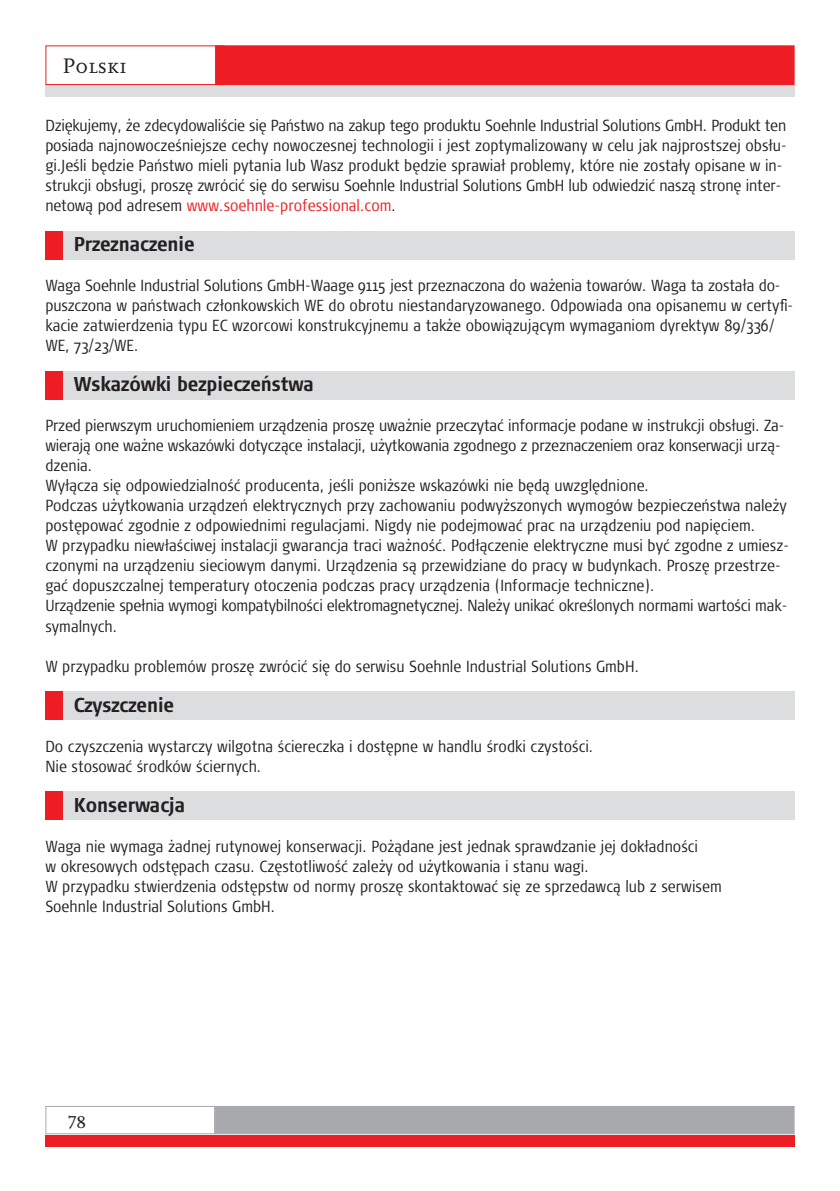
<style>
.page{position:relative;width:840px;height:1191px;background:#fff}
.page>*{position:absolute;margin:0;border:0;box-sizing:border-box;transform-origin:0 0}
.t1{font:22px "Scala Caps";color:#231f20}
.t2{font:700 condensed 20px "Signa Pro";color:#231f20}
.t3{font:18px "Scala Caps";color:#231f20}
.t4{font:300 condensed 16px/20px "Signa Pro";color:#231f20}
.s1{color:#ee1d23}
</style>
<div class="page">
<div style="left:45px;top:1135px;width:749px;height:11px;background:#ee1d23"></div>
<div style="left:45px;top:85px;width:749px;height:11px;background:#dcdddf"></div>
<div style="left:215px;top:45px;width:579px;height:40px;background:#ee1d23;border:1px solid #ee1d23"></div>
<div style="left:45px;top:45px;width:180px;height:40px;border:1px solid #ee1d23"></div>
<div style="left:215px;top:1106px;width:579px;height:28px;background:#a8a9ad"></div>
<div style="left:45px;top:1106px;width:170px;height:28px;border:1px solid #a8a9ad"></div>
<div style="left:62px;top:371px;width:732px;height:28px;background:#dcdddf"></div>
<div style="left:45px;top:371px;width:17px;height:28px;background:#ee1d23"></div>
<div style="left:62px;top:692px;width:732px;height:28px;background:#dcdddf"></div>
<div style="left:45px;top:692px;width:17px;height:28px;background:#ee1d23"></div>
<div style="left:62px;top:791px;width:732px;height:28px;background:#dcdddf"></div>
<div style="left:45px;top:791px;width:17px;height:28px;background:#ee1d23"></div>
<div style="left:62px;top:231px;width:732px;height:29px;background:#dcdddf"></div>
<div style="left:45px;top:231px;width:17px;height:29px;background:#ee1d23"></div>
<h1 class="t1" style="left:62px;top:54px;width:66px">Polski</h1>
<p class="t4" style="left:45px;top:116px;width:742px">Dziękujemy, że zdecydowaliście się Państwo na zakup tego produktu Soehnle Industrial Solutions GmbH. Produkt ten posiada najnowocześniejsze cechy nowoczesnej technologii i jest zoptymalizowany w celu jak najprostszej obsłu&shy;gi.Jeśli będzie Państwo mieli pytania lub Wasz produkt będzie sprawiał problemy, które nie zostały opisane w in&shy;strukcji obsługi, proszę zwrócić się do serwisu Soehnle Industrial Solutions GmbH lub odwiedzić naszą stronę inter&shy;netową pod adresem <span class="s1">www.soehnle-professional.com</span>.</p>
<p class="t2" style="left:74px;top:232px;width:122px">Przeznaczenie</p>
<p class="t4" style="left:45px;top:276px;width:749px">Waga Soehnle Industrial Solutions GmbH-Waage 9115 jest przeznaczona do ważenia towarów. Waga ta została do&shy;puszczona w państwach członkowskich WE do obrotu niestandaryzowanego. Odpowiada ona opisanemu w certyfi&shy;kacie zatwierdzenia typu EC wzorcowi konstrukcyjnemu a także obowiązującym wymaganiom dyrektyw 89/336/ WE, 73/23/WE.</p>
<p class="t2" style="left:74px;top:372px;width:241px">Wskazówki bezpieczeństwa</p>
<p class="t4" style="left:45px;top:416px;width:744px">Przed pierwszym uruchomieniem urządzenia proszę uważnie przeczytać informacje podane w instrukcji obsługi. Za&shy;wierają one ważne wskazówki dotyczące instalacji, użytkowania zgodnego z przeznaczeniem oraz konserwacji urzą&shy;dzenia.<br>Wyłącza się odpowiedzialność producenta, jeśli poniższe wskazówki nie będą uwzględnione.<br>Podczas użytkowania urządzeń elektrycznych przy zachowaniu podwyższonych wymogów bezpieczeństwa należy postępować zgodnie z odpowiednimi regulacjami. Nigdy nie podejmować prac na urządzeniu pod napięciem.<br>W przypadku niewłaściwej instalacji gwarancja traci ważność. Podłączenie elektryczne musi być zgodne z umiesz&shy;czonymi na urządzeniu sieciowym danymi. Urządzenia są przewidziane do pracy w budynkach. Proszę przestrze&shy;gać dopuszczalnej temperatury otoczenia podczas pracy urządzenia (Informacje techniczne).<br>Urządzenie spełnia wymogi kompatybilności elektromagnetycznej. Należy unikać określonych normami wartości mak&shy;symalnych.</p>
<p class="t4" style="left:45px;top:656px;width:595px">W przypadku problemów proszę zwrócić się do serwisu Soehnle Industrial Solutions GmbH.</p>
<p class="t2" style="left:74px;top:692px;width:102px">Czyszczenie</p>
<p class="t4" style="left:45px;top:736px;width:549px">Do czyszczenia wystarczy wilgotna ściereczka i dostępne w handlu środki czystości.<br>Nie stosować środków ściernych.</p>
<p class="t2" style="left:74px;top:792px;width:113px">Konserwacja</p>
<p class="t4" style="left:45px;top:836px;width:677px">Waga nie wymaga żadnej rutynowej konserwacji. Pożądane jest jednak sprawdzanie jej dokładności<br>w okresowych odstępach czasu. Częstotliwość zależy od użytkowania i stanu wagi.<br>W przypadku stwierdzenia odstępstw od normy proszę skontaktować się ze sprzedawcą lub z serwisem Soehnle Industrial Solutions GmbH.</p>
<p class="t3" style="left:68px;top:1112px;width:19px">78</p>
</div>
